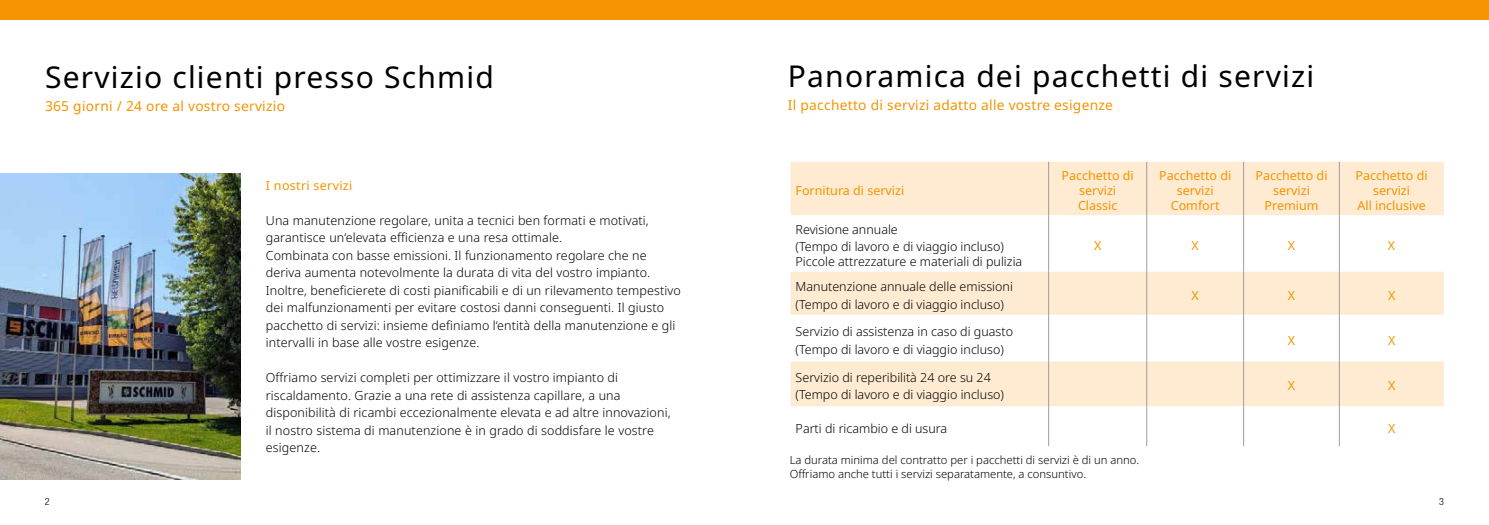
<style>
.page{position:relative;width:1489px;height:525px;background:#fff}
.page>*{position:absolute;margin:0;border:0;box-sizing:border-box;transform-origin:0 0}
.t1{font:30px "Noto Sans";letter-spacing:.04em;color:#000}
.t2{font:13.75px "Noto Sans";letter-spacing:.02em;color:#f39400}
.t3{font:300 12.5px/17.5px "Noto Sans";letter-spacing:.01em;color:#000}
.t4{font:12.5px/15px "Noto Sans";color:#f39400;text-align:center}
.t5{font:12.5px "Noto Sans";letter-spacing:.025em;color:#f39400}
.t6{font:300 11.25px/13.5px "Noto Sans";color:#000}
.t7{font:300 condensed 10px "Helvetica Neue";color:#000}
</style>
<div class="page">
<img style="left:0;top:174px;width:241px;height:305px">
<div style="left:0;top:0;width:1488px;height:19px;background:#f39400"></div>
<svg style="left:790px;top:162px;width:653px;height:244px;fill:#feebd2"></svg>
<svg style="left:790px;top:315px;width:653px;height:46px"></svg>
<hr style="left:1048px;top:162px;width:1px;height:53px;background:#9c9e9f">
<hr style="left:1146px;top:162px;width:1px;height:53px;background:#9c9e9f">
<hr style="left:1048px;top:215px;width:1px;height:56px;background:#9c9e9f">
<hr style="left:1146px;top:215px;width:1px;height:56px;background:#9c9e9f">
<hr style="left:1048px;top:271px;width:1px;height:44px;background:#9c9e9f">
<hr style="left:1146px;top:271px;width:1px;height:44px;background:#9c9e9f">
<hr style="left:1048px;top:315px;width:1px;height:46px;background:#9c9e9f">
<hr style="left:1146px;top:315px;width:1px;height:46px;background:#9c9e9f">
<hr style="left:1048px;top:361px;width:1px;height:45px;background:#9c9e9f">
<hr style="left:1146px;top:361px;width:1px;height:45px;background:#9c9e9f">
<hr style="left:1048px;top:406px;width:1px;height:40px;background:#9c9e9f">
<hr style="left:1146px;top:406px;width:1px;height:40px;background:#9c9e9f">
<hr style="left:1243px;top:162px;width:1px;height:53px;background:#9c9e9f">
<hr style="left:1338px;top:162px;width:1px;height:53px;background:#9c9e9f">
<hr style="left:1243px;top:215px;width:1px;height:56px;background:#9c9e9f">
<hr style="left:1338px;top:215px;width:1px;height:56px;background:#9c9e9f">
<hr style="left:1243px;top:271px;width:1px;height:44px;background:#9c9e9f">
<hr style="left:1338px;top:271px;width:1px;height:44px;background:#9c9e9f">
<hr style="left:1243px;top:315px;width:1px;height:46px;background:#9c9e9f">
<hr style="left:1338px;top:315px;width:1px;height:46px;background:#9c9e9f">
<hr style="left:1243px;top:361px;width:1px;height:45px;background:#9c9e9f">
<hr style="left:1338px;top:361px;width:1px;height:45px;background:#9c9e9f">
<hr style="left:1243px;top:406px;width:1px;height:40px;background:#9c9e9f">
<hr style="left:1338px;top:406px;width:1px;height:40px;background:#9c9e9f">
<h1 class="t1" style="left:45px;top:56px;width:450px">Servizio clienti presso Schmid</h1>
<p class="t2" style="left:45px;top:96px;width:241px">365 giorni / 24 ore al vostro servizio</p>
<p class="t5" style="left:266px;top:177px;width:88px">I nostri servizi</p>
<p class="t3" style="left:266px;top:211px;width:416px">Una manutenzione regolare, unita a tecnici ben formati e motivati, garantisce un‘elevata efficienza e una resa ottimale.<br>Combinata con basse emissioni. Il funzionamento regolare che ne deriva aumenta notevolmente la durata di vita del vostro impianto.<br>Inoltre, beneficierete di costi pianificabili e di un rilevamento tempestivo dei malfunzionamenti per evitare costosi danni conseguenti. Il giusto pacchetto di servizi: insieme definiamo l‘entità della manutenzione e gli intervalli in base alle vostre esigenze.</p>
<p class="t3" style="left:266px;top:369px;width:406px">Offriamo servizi completi per ottimizzare il vostro impianto di riscaldamento. Grazie a una rete di assistenza capillare, a una disponibilità di ricambi eccezionalmente elevata e ad altre innovazioni, il nostro sistema di manutenzione è in grado di soddisfare le vostre esigenze.</p>
<h1 class="t1" style="left:787px;top:55px;width:528px">Panoramica dei pacchetti di servizi</h1>
<p class="t2" style="left:787px;top:95px;width:326px">Il pacchetto di servizi adatto alle vostre esigenze</p>
<p class="t4" style="left:795px;top:183px;width:110px">Fornitura di servizi</p>
<p class="t3" style="left:795px;top:221px;width:210px">Revisione annuale<br>(Tempo di lavoro e di viaggio incluso)</p>
<p class="t3" style="left:795px;top:253px;width:228px">Piccole attrezzature e materiali di pulizia</p>
<p class="t4" style="left:1061px;top:168px;width:74px">Pacchetto di servizi<br>Classic</p>
<p class="t4" style="left:1158px;top:168px;width:74px">Pacchetto di servizi<br>Comfort</p>
<p class="t4" style="left:1255px;top:168px;width:74px">Pacchetto di servizi<br>Premium</p>
<p class="t4" style="left:1355px;top:168px;width:74px">Pacchetto di servizi<br>All inclusive</p>
<p class="t4" style="left:1093px;top:238px;width:9px">X</p>
<p class="t4" style="left:1191px;top:238px;width:9px">X</p>
<p class="t4" style="left:1287px;top:238px;width:9px">X</p>
<p class="t4" style="left:1387px;top:238px;width:9px">X</p>
<p class="t3" style="left:795px;top:278px;width:219px">Manutenzione annuale delle emissioni (Tempo di lavoro e di viaggio incluso)</p>
<p class="t4" style="left:1191px;top:288px;width:9px">X</p>
<p class="t4" style="left:1287px;top:288px;width:9px">X</p>
<p class="t4" style="left:1387px;top:288px;width:9px">X</p>
<p class="t3" style="left:795px;top:323px;width:219px">Servizio di assistenza in caso di guasto (Tempo di lavoro e di viaggio incluso)</p>
<p class="t4" style="left:1287px;top:333px;width:9px">X</p>
<p class="t4" style="left:1387px;top:333px;width:9px">X</p>
<p class="t3" style="left:795px;top:368px;width:210px">Servizio di reperibilità 24 ore su 24 (Tempo di lavoro e di viaggio incluso)</p>
<p class="t4" style="left:1287px;top:378px;width:9px">X</p>
<p class="t4" style="left:1387px;top:378px;width:9px">X</p>
<p class="t3" style="left:795px;top:419px;width:153px">Parti di ricambio e di usura</p>
<p class="t4" style="left:1387px;top:421px;width:9px">X</p>
<p class="t6" style="left:789px;top:453px;width:351px">La durata minima del contratto per i pacchetti di servizi è di un anno.<br>Offriamo anche tutti i servizi separatamente, a consuntivo.</p>
<p class="t7" style="left:45px;top:495px;width:6px">2</p>
<p class="t7" style="left:1438px;top:495px;width:6px">3</p>
</div>
